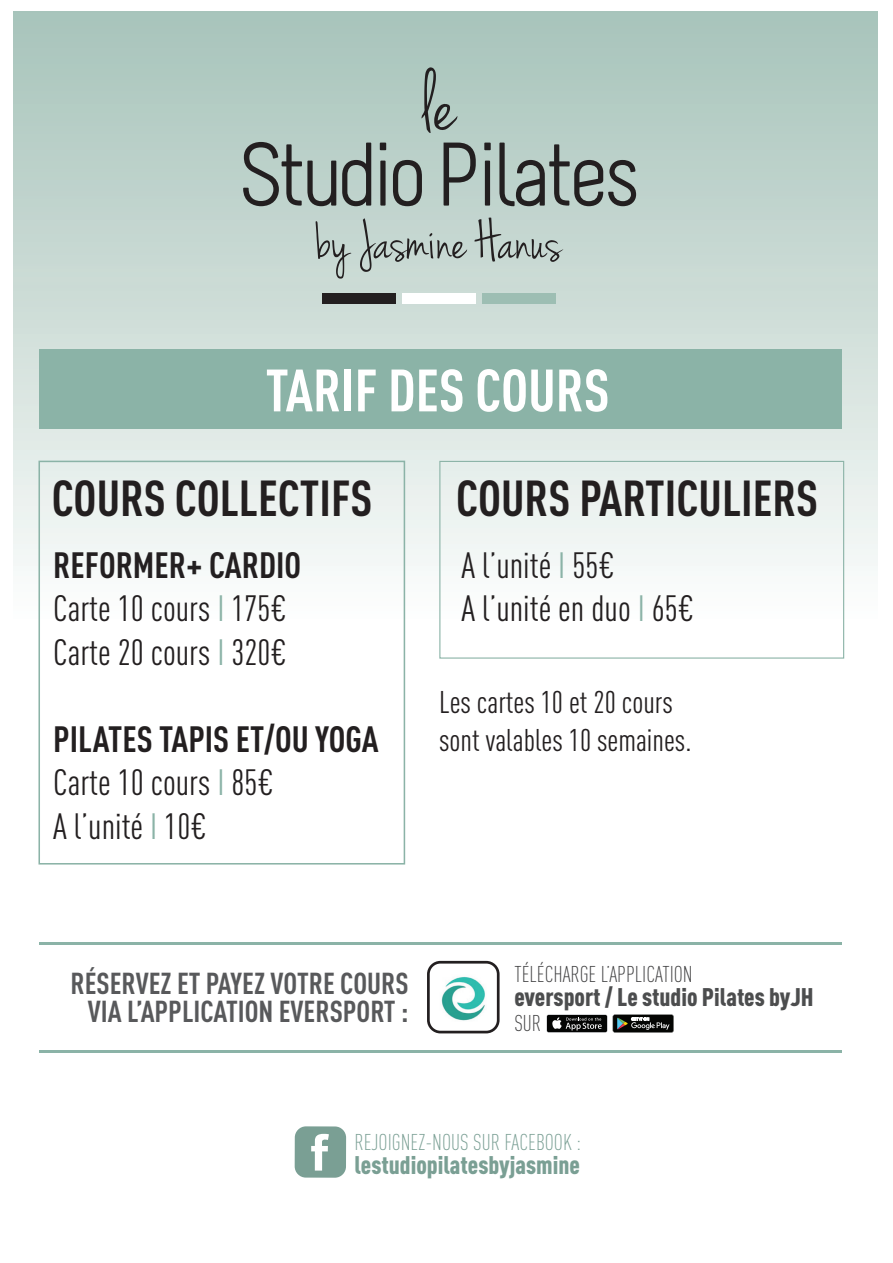
<style>
.page{position:relative;width:893px;height:1263px;background:#fff}
.page>*{position:absolute;margin:0;border:0;box-sizing:border-box;transform-origin:0 0}
.t1{font:90px "Melbourne";letter-spacing:-.05em;color:#231f20}
.t2{font:700 58.8px "DIN Cond";color:#fff}
.t3{font:57.45px "Jenna Sue";color:#231f20}
.t4{font:700 49.8px "DIN Cond";color:#231f20}
.t5{font:36.15px/43.3px "DIN Cond";color:#231f20}
.t6{font:30.9px/37.2px "DIN Cond";color:#231f20}
.t7{font:700 29.85px/27.5px "DIN Cond";color:#58595b;text-align:center}
.t8{font:900 25.2px "DIN Cond";color:#4c4d4e}
.t9{font:900 25.2px "DIN Cond";color:#7a9f94}
.t10{font:300 22.5px "DIN Cond";color:#7a9f94}
.t11{font:300 22.5px "DIN Cond";color:#3f3f40}
.s1{font-weight:700}
.s2{color:#8bb3a7}
</style>
<div class="page">
<div style="left:13px;top:12px;width:864px;height:662px;background:linear-gradient(to bottom,#a6c2b9,#fff)"></div>
<div style="left:39px;top:349px;width:802px;height:80px;background:#8bb3a7"></div>
<hr style="left:39px;top:942px;width:802px;height:3px;background:#8bb3a7">
<hr style="left:39px;top:1050px;width:802px;height:2px;background:#8bb3a7">
<div style="left:402px;top:293px;width:74px;height:11px;background:#fff"></div>
<div style="left:322px;top:293px;width:74px;height:11px;background:#231f20"></div>
<div style="left:482px;top:293px;width:74px;height:11px;background:#9dbeb3"></div>
<svg style="left:421px;top:67px;width:36px;height:66px;background:#92a59e"></svg>
<svg style="left:295px;top:1126px;width:51px;height:52px"></svg>
<svg style="left:613px;top:1014px;width:61px;height:18px"></svg>
<div style="left:546px;top:1014px;width:61px;height:18px;background:#d5d6d8;border-radius:2px"></div>
<div style="left:547px;top:1015px;width:60px;height:17px;background:#040504;border-radius:2px"></div>
<svg style="left:552px;top:1017px;width:50px;height:13px"></svg>
<div style="left:427px;top:961px;width:73px;height:72px;border:3px solid #231f20;border-radius:12px"></div>
<img style="left:441px;top:976px;width:44px;height:45px">
<div style="left:38px;top:461px;width:367px;height:403px;border:2px solid #8bb3a7"></div>
<div style="left:439px;top:461px;width:405px;height:198px;border:1px solid #8bb3a7"></div>
<h1 class="t1" style="left:239px;top:128px;width:402px">Studio Pilates</h1>
<h3 class="t3" style="left:317px;top:209px;width:247px">by Jasmine Hanus</h3>
<h2 class="t2" style="left:266px;top:355px;width:345px">TARIF DES COURS</h2>
<h3 class="t4" style="left:52px;top:467px;width:322px">COURS COLLECTIFS</h3>
<p class="t5" style="left:53px;top:543px;width:249px"><span class="s1">REFORMER+ CARDIO<br></span>Carte 10 cours <span class="s2">I</span> 175€<br>Carte 20 cours <span class="s2">I</span> 320€</p>
<p class="t5" style="left:53px;top:717px;width:327px"><span class="s1">PILATES TAPIS ET/OU YOGA<br></span>Carte 10 cours <span class="s2">I</span> 85€<br>A l’unité <span class="s2">I</span> 10€</p>
<h3 class="t4" style="left:456px;top:467px;width:364px">COURS PARTICULIERS</h3>
<p class="t5" style="left:461px;top:543px;width:234px">A l’unité <span class="s2">I</span> 55€<br>A l’unité en duo <span class="s2">I</span> 65€</p>
<p class="t6" style="left:439px;top:684px;width:254px">Les cartes 10 et 20 cours sont valables 10 semaines.</p>
<p class="t7" style="left:70px;top:969px;width:340px">RÉSERVEZ ET PAYEZ VOTRE COURS<br>VIA L’APPLICATION EVERSPORT :</p>
<p class="t11" style="left:514px;top:961px;width:180px">TÉLÉCHARGE L’APPLICATION</p>
<p class="t8" style="left:514px;top:981px;width:301px">eversport / Le studio Pilates byJH</p>
<p class="t11" style="left:514px;top:1011px;width:28px">SUR</p>
<p class="t10" style="left:354px;top:1129px;width:228px">REJOIGNEZ-NOUS SUR FACEBOOK :</p>
<p class="t9" style="left:354px;top:1149px;width:227px">lestudiopilatesbyjasmine</p>
</div>
